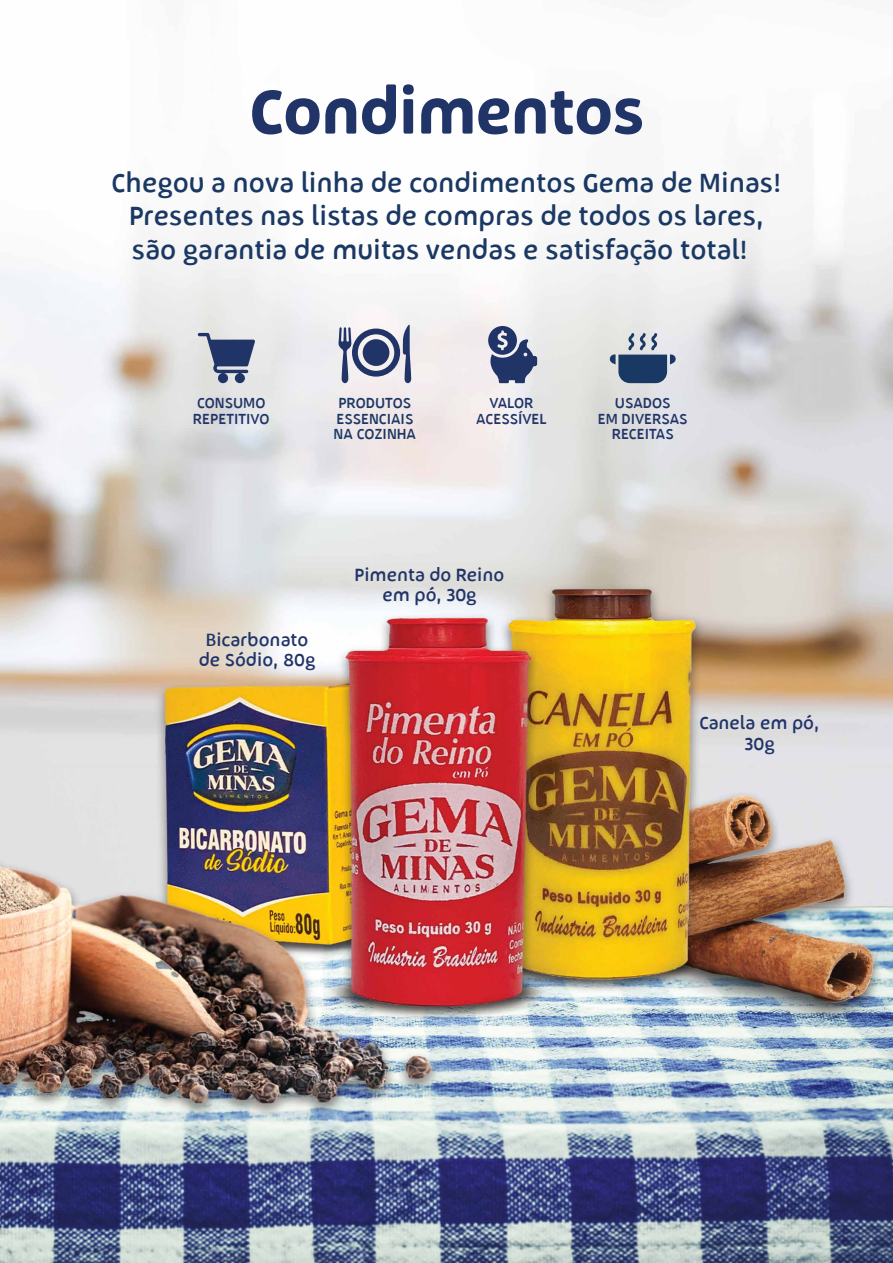
<style>
.page{position:relative;width:893px;height:1263px;background:#fff}
.page>*{position:absolute;margin:0;border:0;box-sizing:border-box;transform-origin:0 0}
.t1{font:600 79.2px "Lawabo";letter-spacing:-.01em;color:#213468}
.t2{font:33.3px/33.5px "Lawabo";color:#1a3864;text-align:center}
.t3{font:22.35px/20.4px "Lawabo";color:#213468;text-align:center}
.t4{font:18.45px/15.5px "Lawabo";color:#213468;text-align:center}
.t5{font:18.45px/15.5px "Lawabo";color:#1a3864}
</style>
<div class="page">
<img style="left:0;top:189px;width:893px;height:1074px">
<svg style="left:610px;top:333px;width:66px;height:50px;background:#8391a6"></svg>
<svg style="left:339px;top:325px;width:72px;height:59px"></svg>
<div style="left:363px;top:339px;width:26px;height:27px;background:#213468;border-radius:50%"></div>
<svg style="left:488px;top:326px;width:49px;height:57px;background:#707b9b"></svg>
<svg style="left:198px;top:333px;width:57px;height:50px;background:#838ca5"></svg>
<h1 class="t1" style="left:249px;top:67px;width:397px">Condimentos</h1>
<p class="t2" style="left:111px;top:165px;width:671px">Chegou a nova linha de condimentos Gema de Minas!<br>Presentes nas listas de compras de todos os lares, são garantia de muitas vendas e satisfação total!</p>
<p class="t5" style="left:334px;top:394px;width:84px">PRODUTOS<br>ESSENCIAIS<br>NA COZINHA</p>
<p class="t4" style="left:193px;top:394px;width:78px;text-align:left">CONSUMO<br>REPETITIVO</p>
<p class="t4" style="left:476px;top:394px;width:72px">VALOR<br>ACESSÍVEL</p>
<p class="t3" style="left:199px;top:628px;width:118px">Bicarbonato de Sódio, 80g</p>
<p class="t3" style="left:355px;top:563px;width:151px">Pimenta do Reino em pó, 30g</p>
<p class="t4" style="left:598px;top:394px;width:91px">USADOS<br>EM DIVERSAS<br>RECEITAS</p>
<p class="t3" style="left:699px;top:712px;width:122px">Canela em pó,<br>30g</p>
</div>
